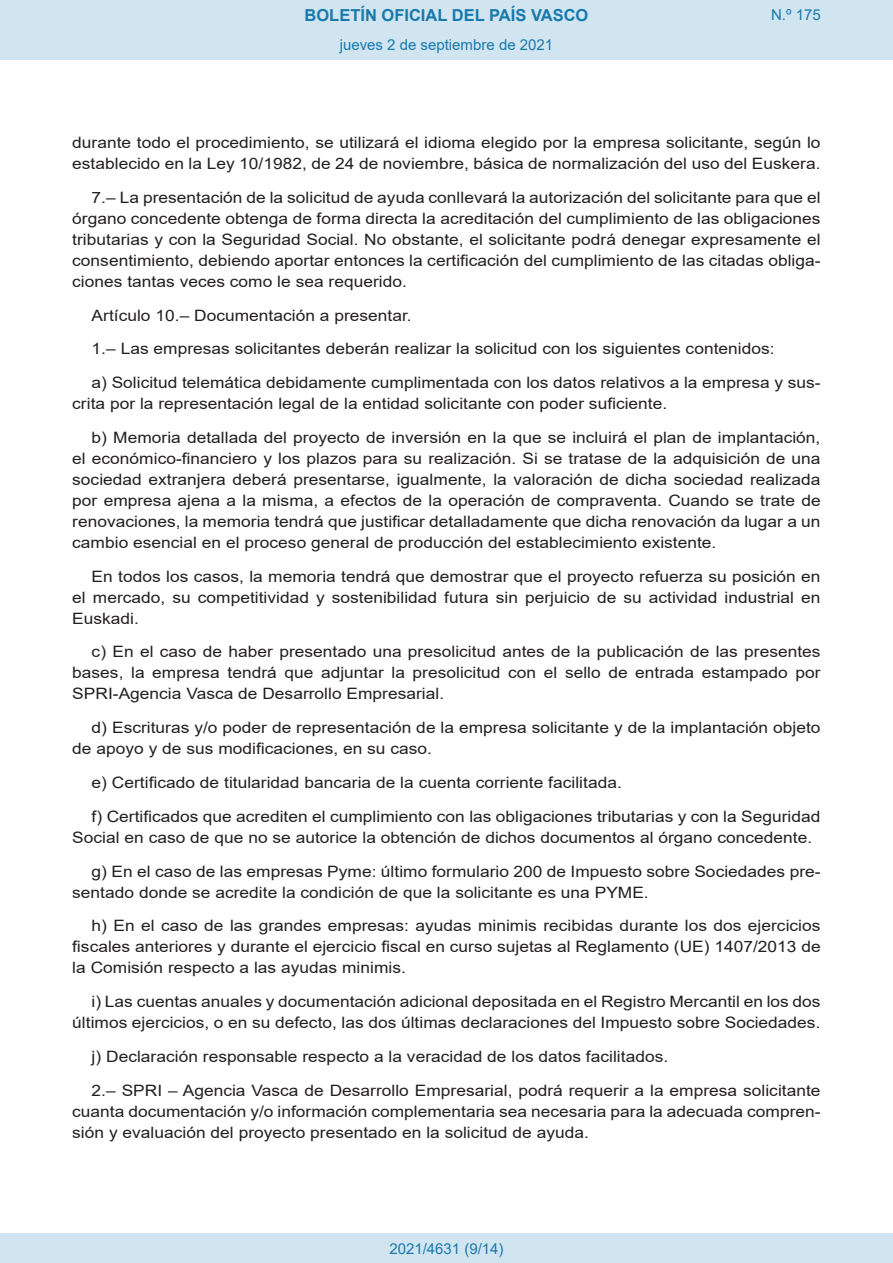
<style>
.page{position:relative;width:893px;height:1263px;background:#fff}
.page>*{position:absolute;margin:0;border:0;box-sizing:border-box;transform-origin:0 0}
.t1{font:700 16.5px "Arial";color:#1879ad}
.BOPVDetalle{font:15.6px/21px "Arial";color:#231f20;text-align:justify;scale:1.11 1}
.Paginacion_Centro{font:15px "Arial";color:#1879ad}
</style>
<div class="page">
<div style="left:0;top:0;width:893px;height:60px;background:#d0e5f0"></div>
<div style="left:0;top:1233px;width:893px;height:30px;background:#d0e5f0"></div>
<p class="t1" style="left:305px;top:3px;width:285px">BOLETÍN OFICIAL DEL PAÍS VASCO</p>
<p class="Paginacion_Centro" style="left:340px;top:35px;width:215px">jueves 2 de septiembre de 2021</p>
<p class="Paginacion_Centro" style="left:771px;top:5px;width:51px">N.º 175</p>
<p class="BOPVDetalle" style="left:72px;top:132px;width:676px">durante todo el procedimiento, se utilizará el idioma elegido por la empresa solicitante, según lo establecido en la Ley 10/1982, de 24 de noviembre, básica de normalización del uso del Euskera.</p>
<p class="BOPVDetalle" style="left:72px;top:187px;width:676px;text-indent:19px">7.– La presentación de la solicitud de ayuda conllevará la autorización del solicitante para que el órgano concedente obtenga de forma directa la acreditación del cumplimiento de las obligaciones tributarias y con la Seguridad Social. No obstante, el solicitante podrá denegar expresamente el consentimiento, debiendo aportar entonces la certificación del cumplimiento de las citadas obliga&shy;ciones tantas veces como le sea requerido.</p>
<p class="BOPVDetalle" style="left:92px;top:305px;width:290px">Artículo 10.– Documentación a presentar.</p>
<p class="BOPVDetalle" style="left:92px;top:338px;width:617px">1.– Las empresas solicitantes deberán realizar la solicitud con los siguientes contenidos:</p>
<p class="BOPVDetalle" style="left:72px;top:372px;width:676px;text-indent:19px">a) Solicitud telemática debidamente cumplimentada con los datos relativos a la empresa y sus&shy;crita por la representación legal de la entidad solicitante con poder suficiente.</p>
<p class="BOPVDetalle" style="left:72px;top:427px;width:676px;text-indent:19px">b) Memoria detallada del proyecto de inversión en la que se incluirá el plan de implantación, el económico-financiero y los plazos para su realización. Si se tratase de la adquisición de una sociedad extranjera deberá presentarse, igualmente, la valoración de dicha sociedad realizada por empresa ajena a la misma, a efectos de la operación de compraventa. Cuando se trate de renovaciones, la memoria tendrá que justificar detalladamente que dicha renovación da lugar a un cambio esencial en el proceso general de producción del establecimiento existente.</p>
<p class="BOPVDetalle" style="left:72px;top:566px;width:676px;text-indent:19px">En todos los casos, la memoria tendrá que demostrar que el proyecto refuerza su posición en el mercado, su competitividad y sostenibilidad futura sin perjuicio de su actividad industrial en Euskadi.</p>
<p class="BOPVDetalle" style="left:72px;top:641px;width:676px;text-indent:19px">c) En el caso de haber presentado una presolicitud antes de la publicación de las presentes bases, la empresa tendrá que adjuntar la presolicitud con el sello de entrada estampado por SPRI-Agencia Vasca de Desarrollo Empresarial.</p>
<p class="BOPVDetalle" style="left:72px;top:717px;width:676px;text-indent:19px">d) Escrituras y/o poder de representación de la empresa solicitante y de la implantación objeto de apoyo y de sus modificaciones, en su caso.</p>
<p class="BOPVDetalle" style="left:92px;top:772px;width:479px">e) Certificado de titularidad bancaria de la cuenta corriente facilitada.</p>
<p class="BOPVDetalle" style="left:72px;top:806px;width:675px;text-indent:19px">f) Certificados que acrediten el cumplimiento con las obligaciones tributarias y con la Seguridad<br>Social en caso de que no se autorice la obtención de dichos documentos al órgano concedente.</p>
<p class="BOPVDetalle" style="left:72px;top:860px;width:676px;text-indent:19px">g) En el caso de las empresas Pyme: último formulario 200 de Impuesto sobre Sociedades pre&shy;sentado donde se acredite la condición de que la solicitante es una PYME.</p>
<p class="BOPVDetalle" style="left:72px;top:915px;width:676px;text-indent:19px">h) En el caso de las grandes empresas: ayudas minimis recibidas durante los dos ejercicios fiscales anteriores y durante el ejercicio fiscal en curso sujetas al Reglamento (UE) 1407/2013 de la Comisión respecto a las ayudas minimis.</p>
<p class="BOPVDetalle" style="left:72px;top:991px;width:676px;text-align:right">i) Las cuentas anuales y documentación adicional depositada en el Registro Mercantil en los dos últimos ejercicios, o en su defecto, las dos últimas declaraciones del Impuesto sobre Sociedades.</p>
<p class="BOPVDetalle" style="left:92px;top:1046px;width:521px">j) Declaración responsable respecto a la veracidad de los datos facilitados.</p>
<p class="BOPVDetalle" style="left:72px;top:1079px;width:676px;text-indent:19px">2.– SPRI – Agencia Vasca de Desarrollo Empresarial, podrá requerir a la empresa solicitante cuanta documentación y/o información complementaria sea necesaria para la adecuada compren&shy;sión y evaluación del proyecto presentado en la solicitud de ayuda.</p>
<p class="Paginacion_Centro" style="left:389px;top:1238px;width:116px">2021/4631 (9/14)</p>
</div>
